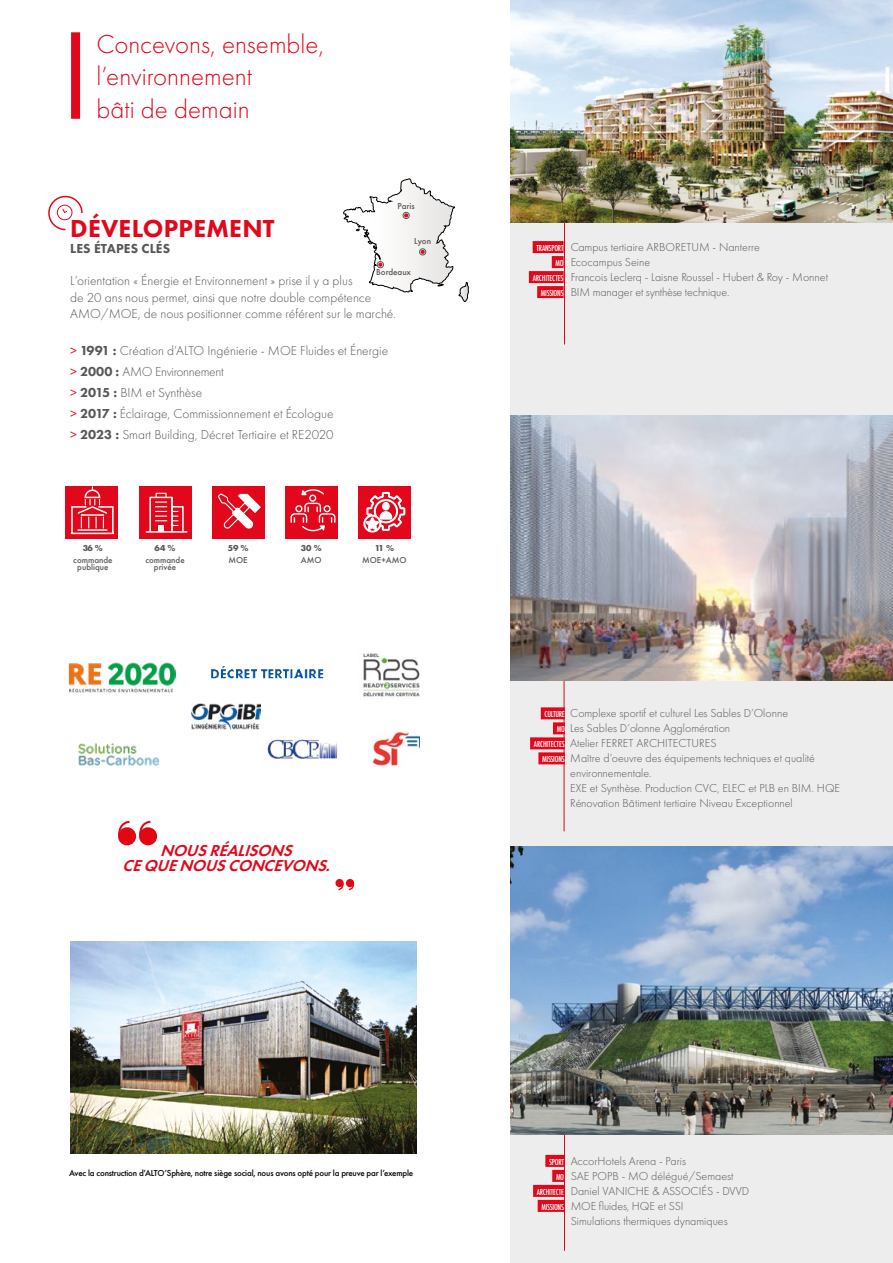
<style>
.page{position:relative;width:893px;height:1263px;background:#fff}
.page>*{position:absolute;margin:0;border:0;box-sizing:border-box;transform-origin:0 0}
.t1{font:300 27px/32.4px "Futura PT";color:#e2071b}
.t2{font:800 25.5px "Futura PT";letter-spacing:.01em;color:#e2071b}
.t3{font:italic 600 16.35px/14.7px "Futura PT";color:#e2071b;text-align:center}
.t4{font:300 13.5px/21px "Futura PT";color:#575756}
.t5{font:800 13.5px "Futura PT";letter-spacing:.01em;color:#575756}
.t6{font:300 12px/15px "Futura PT";color:#575757}
.t7{font:300 12px/15px "Futura PT";color:#575756}
.t8{font:500 9px "Futura PT";letter-spacing:-.02em;color:#000}
.t9{font:500 9px/15px "Futura PT Cond";letter-spacing:-.025em;color:#fff;text-align:right}
.t10{font:500 9px/7.5px "Futura PT";color:#575756;text-align:center}
.t11{font:700 9px "Futura PT";color:#575756}
.s1{font-weight:400;color:#e2071b}
.s2{font-weight:800}
</style>
<div class="page">
<div style="left:510px;top:0;width:383px;height:1263px;background:#ededed"></div>
<hr style="left:564px;top:173px;width:1px;height:171px;background:#e2071b">
<hr style="left:564px;top:1073px;width:1px;height:178px;background:#e2071b">
<img style="left:510px;top:846px;width:383px;height:288px">
<img style="left:510px;top:0;width:383px;height:223px">
<img style="left:70px;top:941px;width:347px;height:212px">
<div style="left:545px;top:1155px;width:19px;height:12px;background:#e2071b"></div>
<div style="left:552px;top:1170px;width:12px;height:12px;background:#e2071b"></div>
<div style="left:533px;top:1185px;width:31px;height:12px;background:#e2071b"></div>
<div style="left:538px;top:1200px;width:26px;height:12px;background:#e2071b"></div>
<div style="left:533px;top:241px;width:31px;height:12px;background:#e2071b"></div>
<div style="left:552px;top:256px;width:12px;height:12px;background:#e2071b"></div>
<div style="left:529px;top:271px;width:35px;height:12px;background:#e2071b"></div>
<div style="left:537px;top:286px;width:27px;height:12px;background:#e2071b"></div>
<img style="left:68px;top:662px;width:108px;height:30px">
<img style="left:78px;top:743px;width:81px;height:23px">
<img style="left:191px;top:703px;width:70px;height:26px">
<img style="left:267px;top:739px;width:70px;height:20px">
<img style="left:211px;top:666px;width:113px;height:13px">
<img style="left:363px;top:653px;width:56px;height:44px">
<img style="left:373px;top:731px;width:46px;height:35px">
<div style="left:71px;top:32px;width:9px;height:87px;background:#e2071b"></div>
<svg style="left:48px;top:195px;width:35px;height:36px"></svg>
<svg style="left:343px;top:178px;width:126px;height:124px"></svg>
<div style="left:139px;top:486px;width:53px;height:53px;background:#e2071b"></div>
<div style="left:149px;top:497px;width:24px;height:35px;border:1px solid #fff"></div>
<div style="left:156px;top:493px;width:11px;height:5px;border:1px solid #fff"></div>
<svg style="left:155px;top:501px;width:29px;height:30px"></svg>
<div style="left:158px;top:525px;width:6px;height:7px;background:#fff"></div>
<hr style="left:146px;top:531px;width:41px;height:2px;background:#fff">
<div style="left:65px;top:486px;width:53px;height:53px;background:#e2071b"></div>
<hr style="left:71px;top:507px;width:2px;height:26px;background:#fff">
<hr style="left:112px;top:507px;width:2px;height:26px;background:#fff">
<hr style="left:78px;top:529px;width:29px;height:2px;background:#fff">
<hr style="left:71px;top:533px;width:43px;height:1px;background:#fff">
<svg style="left:71px;top:487px;width:43px;height:41px"></svg>
<div style="left:212px;top:486px;width:53px;height:53px;background:#e2071b"></div>
<svg style="left:217px;top:493px;width:44px;height:36px"></svg>
<div style="left:285px;top:486px;width:53px;height:53px;background:#e2071b"></div>
<svg style="left:291px;top:489px;width:44px;height:42px"></svg>
<div style="left:358px;top:486px;width:53px;height:53px;background:#e2071b"></div>
<svg style="left:364px;top:492px;width:41px;height:40px"></svg>
<hr style="left:564px;top:655px;width:1px;height:176px;background:#e3081c">
<img style="left:511px;top:415px;width:382px;height:265px">
<div style="left:541px;top:707px;width:24px;height:12px;background:#e2071b"></div>
<div style="left:553px;top:722px;width:12px;height:12px;background:#e2071b"></div>
<div style="left:530px;top:737px;width:35px;height:12px;background:#e2071b"></div>
<div style="left:538px;top:752px;width:27px;height:12px;background:#e2071b"></div>
<div style="left:119px;top:828px;width:16px;height:16px;background:#e30613;border-radius:50%"></div>
<div style="left:118px;top:827px;width:18px;height:18px;border:2px solid #e30613;border-radius:50%"></div>
<svg style="left:118px;top:820px;width:14px;height:17px"></svg>
<div style="left:140px;top:828px;width:16px;height:16px;background:#e30613;border-radius:50%"></div>
<div style="left:139px;top:827px;width:18px;height:18px;border:2px solid #e30613;border-radius:50%"></div>
<svg style="left:139px;top:820px;width:13px;height:17px"></svg>
<div style="left:346px;top:879px;width:8px;height:8px;border:1px solid #e30613;border-radius:50%"></div>
<div style="left:335px;top:879px;width:9px;height:8px;border:1px solid #e30613;border-radius:50%"></div>
<svg style="left:337px;top:880px;width:18px;height:11px"></svg>
<h1 class="t1" style="left:97px;top:28px;width:229px">Concevons, ensemble, l’environnement<br>bâti de demain</h1>
<p class="t10" style="left:397px;top:203px;width:19px">Paris</p>
<h2 class="t2" style="left:70px;top:212px;width:206px">DÉVELOPPEMENT</h2>
<p class="t5" style="left:70px;top:240px;width:102px">LES ÉTAPES CLÉS</p>
<p class="t4" style="left:70px;top:273px;width:327px;line-height:16.2px">L’orientation « Énergie et Environnement » prise il y a plus<br>de 20 ans nous permet, ainsi que notre double compétence<br>AMO/MOE, de nous positionner comme référent sur le marché.</p>
<p class="t4" style="left:70px;top:340px;width:320px"><span class="s1">&gt;</span> <span class="s2">1991 :</span> Création d’ALTO Ingénierie - MOE Fluides et Énergie <span class="s1">&gt;</span> <span class="s2">2000 :</span> AMO Environnement<br><span class="s1">&gt;</span> <span class="s2">2015 :</span> BIM et Synthèse<br><span class="s1">&gt;</span> <span class="s2">2017 :</span> Éclairage, Commissionnement et Écologue<br><span class="s1">&gt;</span> <span class="s2">2023 :</span> Smart Building, Décret Tertiaire et RE2020</p>
<p class="t10" style="left:414px;top:237px;width:18px">Lyon</p>
<p class="t10" style="left:376px;top:268px;width:36px">Bordeaux</p>
<p class="t11" style="left:83px;top:542px;width:21px">36 %</p>
<p class="t10" style="left:73px;top:556px;width:41px">commande publique</p>
<p class="t11" style="left:155px;top:542px;width:22px">64 %</p>
<p class="t10" style="left:145px;top:556px;width:41px">commande privée</p>
<p class="t11" style="left:228px;top:542px;width:22px">59 %</p>
<p class="t10" style="left:229px;top:556px;width:21px">MOE</p>
<p class="t11" style="left:301px;top:542px;width:22px">30 %</p>
<p class="t10" style="left:301px;top:556px;width:22px">AMO</p>
<p class="t11" style="left:375px;top:542px;width:21px">11 %</p>
<p class="t10" style="left:362px;top:556px;width:46px">MOE+AMO</p>
<p class="t3" style="left:122px;top:843px;width:215px">NOUSRÉALISONS<br>CEQUENOUSCONCEVONS.</p>
<p class="t7" style="left:571px;top:240px;width:259px">Campus tertiaire ARBORETUM - Nanterre<br>Ecocampus Seine<br>Francois Leclerq - Laisne Roussel - Hubert &amp; Roy - Monnet BIM manager et synthèse technique.</p>
<p class="t9" style="left:533px;top:240px;width:32px">TRANSPORT<br>MO<br>ARCHITECTES<br>MISSIONS</p>
<p class="t6" style="left:570px;top:706px;width:271px">Complexe sportif et culturel Les Sables D’Olonne<br>Les Sables D’olonne Agglomération<br>Atelier FERRET ARCHITECTURES<br>Maître d’oeuvre des équipements techniques et qualité environnementale.<br>EXE et Synthèse. Production CVC, ELEC et PLB en BIM. HQE Rénovation Bâtiment tertiaire Niveau Exceptionnel</p>
<p class="t9" style="left:534px;top:707px;width:32px">CULTURE<br>MO<br>ARCHITECTES<br>MISSIONS</p>
<p class="t7" style="left:571px;top:1153px;width:180px">AccorHotels Arena - Paris<br>SAE POPB - MO délégué/Semaest<br>Daniel VANICHE &amp; ASSOCIÉS - DVVD<br>MOE fluides, HQE et SSI<br>Simulations thermiques dynamiques</p>
<p class="t8" style="left:69px;top:1167px;width:346px">Avec la construction d’ALTO’Sphère, notre siège social, nous avons opté pour la preuve par l’exemple</p>
<p class="t9" style="left:537px;top:1154px;width:29px">SPORT<br>MO<br>ARCHITECTE<br>MISSIONS</p>
</div>
